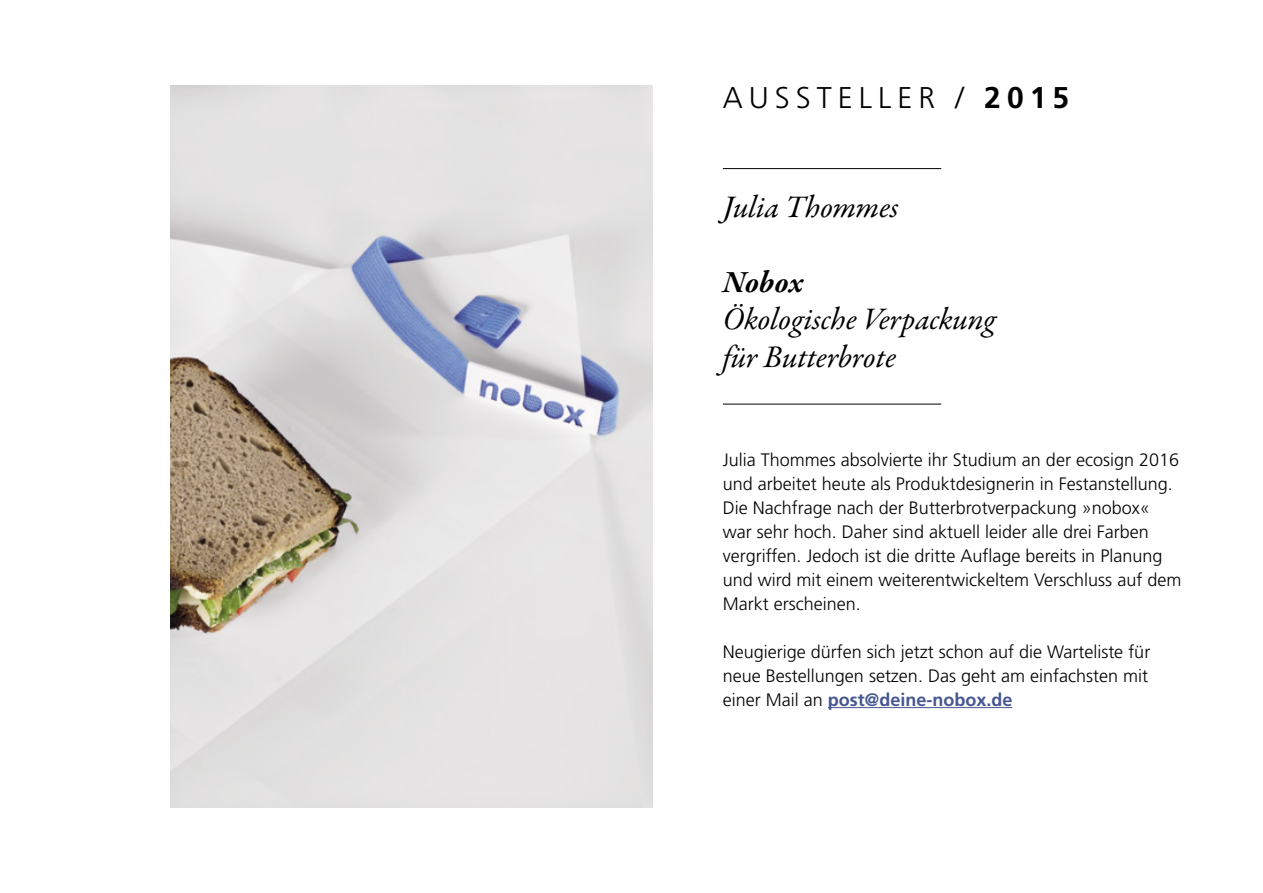
<style>
.page{position:relative;width:1263px;height:893px;background:#fff}
.page>*{position:absolute;margin:0;border:0;box-sizing:border-box;transform-origin:0 0}
.t1{font:italic 31.5px/37.5px "Garamond Premr Pro";letter-spacing:-.005em;color:#000}
.t2{font:italic 700 31.5px "Garamond Premr Pro";letter-spacing:-.01em;color:#000}
.t3{font:300 30px "Frutiger LT Std";letter-spacing:.2em;color:#000}
.t4{font:300 18px/24px "Frutiger LT Std";color:#000}
.s1{font-weight:700}
.s2{font-weight:700;color:#465792}
</style>
<div class="page">
<img style="left:170px;top:85px;width:483px;height:723px">
<hr style="left:828px;top:707px;width:184px;height:1px;background:#465792">
<hr style="left:723px;top:404px;width:218px;height:1px;background:#000">
<hr style="left:723px;top:168px;width:218px;height:1px;background:#000">
<h2 class="t3" style="left:723px;top:80px;width:348px">AUSSTELLER / <span class="s1">2015</span></h2>
<h1 class="t1" style="left:723px;top:190px;width:177px">Julia Thommes</h1>
<h1 class="t2" style="left:723px;top:263px;width:82px">Nobox</h1>
<h1 class="t1" style="left:723px;top:302px;width:274px">Ökologische Verpackung für Butterbrote</h1>
<p class="t4" style="left:723px;top:448px;width:460px">Julia Thommes absolvierte ihr Studium an der ecosign 2016 und arbeitet heute als Produktdesignerin in Festanstellung.<br>Die Nachfrage nach der Butterbrotverpackung »nobox« war sehr hoch. Daher sind aktuell leider alle drei Farben vergriffen. Jedoch ist die dritte Auflage bereits in Planung und wird mit einem weiterentwickeltem Verschluss auf dem Markt erscheinen.</p>
<p class="t4" style="left:723px;top:640px;width:429px">Neugierige dürfen sich jetzt schon auf die Warteliste für neue Bestellungen setzen. Das geht am einfachsten mit einer Mail an <span class="s2">post@deine-nobox.de</span></p>
</div>
